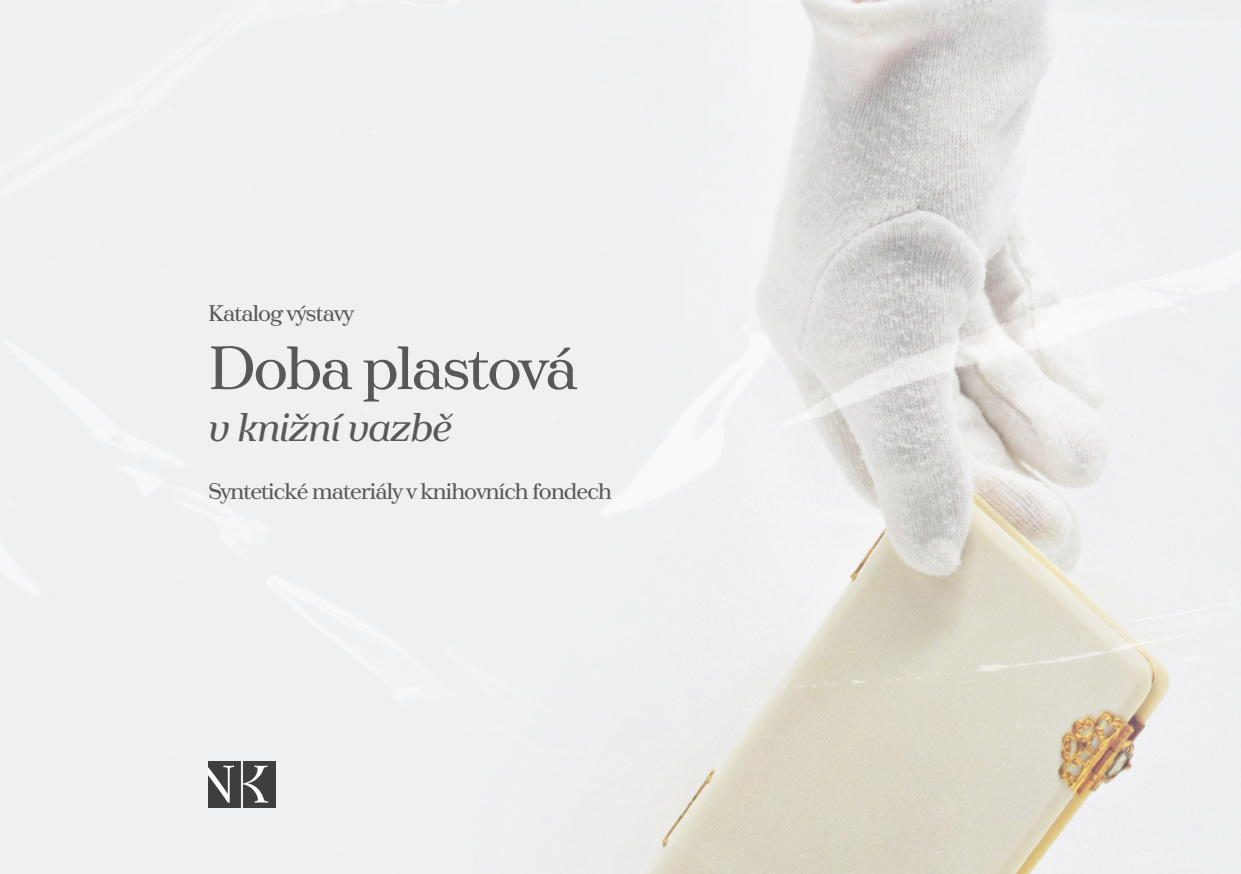
<style>
.page{position:relative;width:1241px;height:874px;background:#fff}
.page>*{position:absolute;margin:0;border:0;box-sizing:border-box;transform-origin:0 0}
.t1{font:60.73px "Tusar";letter-spacing:-.04em;color:#57585a}
.t2{font:italic 39.9px "Tusar";letter-spacing:-.04em;color:#57585a}
.t3{font:22.57px "Tusar";letter-spacing:-.04em;color:#57585a}
</style>
<div class="page">
<img style="left:0;top:0;width:1240px;height:873px">
<img style="left:208px;top:760px;width:67px;height:46px">
<p class="t3" style="left:208px;top:300px;width:147px">Katalog výstavy</p>
<p class="t1" style="left:208px;top:333px;width:371px">Doba plastová</p>
<p class="t2" style="left:208px;top:404px;width:245px">v knižní vazbě</p>
<p class="t3" style="left:208px;top:478px;width:405px">Syntetické materiály v knihovních fondech</p>
</div>
